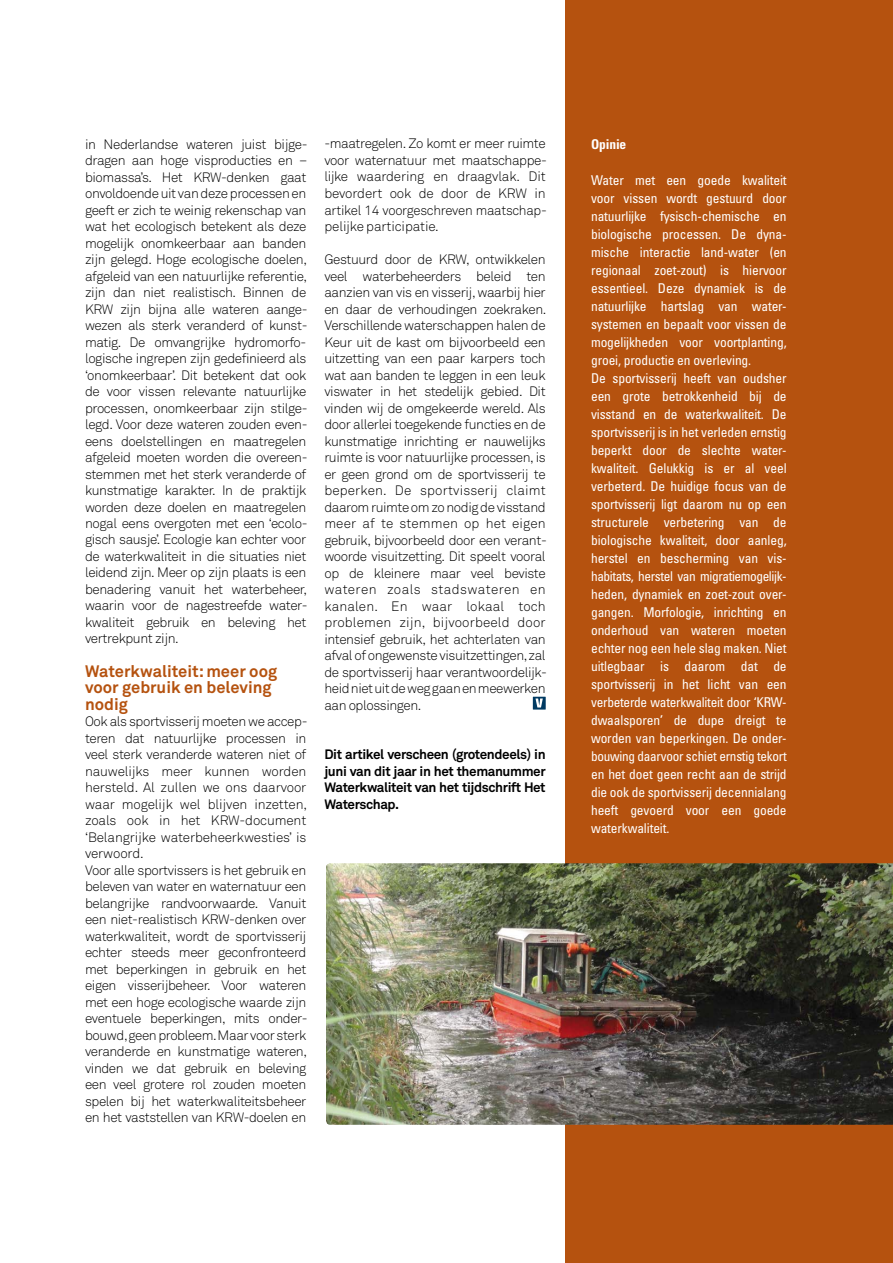
<style>
.page{position:relative;width:893px;height:1263px;background:#fff}
.page>*{position:absolute;margin:0;border:0;box-sizing:border-box;transform-origin:0 0}
.t1{font:700 16.5px/16.5px "Akkurat";color:#b5520f}
.t2{font:300 13.5px/16.5px "Akkurat";letter-spacing:-.03em;color:#000;text-align:justify}
.t3{font:condensed 13.5px/18px "Univers";letter-spacing:-.01em;color:#fff}
.t4{font:700 13.5px/16.5px "Akkurat";letter-spacing:-.03em;color:#000;text-align:justify}
.t5{font:700 condensed 13.5px "Univers";letter-spacing:-.01em;color:#fff}
</style>
<div class="page">
<svg style="left:533px;top:697px;width:13px;height:13px"></svg>
<div style="left:566px;top:0;width:327px;height:1263px;background:#b5520f"></div>
<img style="left:326px;top:863px;width:567px;height:262px">
<p class="t2" style="left:85px;top:136px;width:224px">in Nederlandse wateren juist bijge&shy;dragen aan hoge visproducties en – biomassa’s. Het KRW-denken gaat onvoldoende uit van deze processen en geeft er zich te weinig rekenschap van wat het ecologisch betekent als deze mogelijk onomkeerbaar aan banden zijn gelegd. Hoge ecologische doelen, afgeleid van een natuurlijke referentie, zijn dan niet realistisch. Binnen de KRW zijn bijna alle wateren aange&shy;wezen als sterk veranderd of kunst&shy;matig. De omvangrijke hydromorfo&shy;logische ingrepen zijn gedefinieerd als ‘onomkeerbaar’. Dit betekent dat ook de voor vissen relevante natuurlijke processen, onomkeerbaar zijn stilge&shy;legd. Voor deze wateren zouden even&shy;eens doelstellingen en maatregelen afgeleid moeten worden die overeen&shy;stemmen met het sterk veranderde of kunstmatige karakter. In de praktijk worden deze doelen en maatregelen nogal eens overgoten met een ‘ecolo&shy;gisch sausje’. Ecologie kan echter voor de waterkwaliteit in die situaties niet leidend zijn. Meer op zijn plaats is een benadering vanuit het waterbeheer, waarin voor de nagestreefde water&shy;kwaliteit gebruik en beleving het vertrekpunt zijn.</p>
<p class="t1" style="left:85px;top:663px;width:194px">Waterkwaliteit: meer oog voor gebruik en beleving nodig</p>
<p class="t2" style="left:85px;top:713px;width:224px;text-align:left">Ook als sportvisserij moeten we accep&shy;teren dat natuurlijke processen in veel sterk veranderde wateren niet of nauwelijks meer kunnen worden hersteld. Al zullen we ons daarvoor waar mogelijk wel blijven inzetten, zoals ook in het KRW-document ‘Belangrijke waterbeheerkwesties’ is verwoord.<br>Voor alle sportvissers is het gebruik en beleven van water en waternatuur een belangrijke randvoorwaarde. Vanuit een niet-realistisch KRW-denken over waterkwaliteit, wordt de sportvisserij echter steeds meer geconfronteerd met beperkingen in gebruik en het eigen visserijbeheer. Voor wateren met een hoge ecologische waarde zijn eventuele beperkingen, mits onder&shy;bouwd, geen probleem. Maar voor sterk veranderde en kunstmatige wateren, vinden we dat gebruik en beleving een veel grotere rol zouden moeten spelen bij het waterkwaliteitsbeheer en het vaststellen van KRW-doelen en</p>
<p class="t2" style="left:324px;top:136px;width:224px;text-align:left">-maatregelen. Zo komt er meer ruimte voor waternatuur met maatschappe&shy;lijke waardering en draagvlak. Dit bevordert ook de door de KRW in artikel 14 voorgeschreven maatschap&shy;pelijke participatie.</p>
<p class="t2" style="left:324px;top:251px;width:224px">Gestuurd door de KRW, ontwikkelen veel waterbeheerders beleid ten aanzien van vis en visserij, waarbij hier en daar de verhoudingen zoekraken.<br>Verschillende waterschappen halen de Keur uit de kast om bijvoorbeeld een uitzetting van een paar karpers toch wat aan banden te leggen in een leuk viswater in het stedelijk gebied. Dit vinden wij de omgekeerde wereld. Als door allerlei toegekende functies en de kunstmatige inrichting er nauwelijks ruimte is voor natuurlijke processen, is er geen grond om de sportvisserij te beperken. De sportvisserij claimt daarom ruimte om zo nodig de visstand meer af te stemmen op het eigen gebruik, bijvoorbeeld door een verant&shy;woorde visuitzetting. Dit speelt vooral op de kleinere maar veel beviste wateren zoals stadswateren en kanalen. En waar lokaal toch problemen zijn, bijvoorbeeld door intensief gebruik, het achterlaten van afval of ongewenste visuitzettingen, zal de sportvisserij haar verantwoordelijk&shy;heid niet uit de weg gaan en meewerken aan oplossingen.</p>
<p class="t4" style="left:324px;top:746px;width:223px">Dit artikel verscheen (grotendeels) in juni van dit jaar in het themanummer Waterkwaliteit van het tijdschrift Het Waterschap.</p>
<p class="t5" style="left:591px;top:136px;width:37px">Opinie</p>
<p class="t3" style="left:591px;top:171px;width:197px">Water met een goede kwaliteit voor vissen wordt gestuurd door natuurlijke fysisch-chemische en biologische processen. De dyna&shy;mische interactie land-water (en regionaal zoet-zout) is hiervoor essentieel. Deze dynamiek is de natuurlijke hartslag van water&shy;systemen en bepaalt voor vissen de mogelijkheden voor voortplanting, groei, productie en overleving.<br>De sportvisserij heeft van oudsher een grote betrokkenheid bij de visstand en de waterkwaliteit. De sportvisserij is in het verleden ernstig beperkt door de slechte water&shy;kwaliteit. Gelukkig is er al veel verbeterd. De huidige focus van de sportvisserij ligt daarom nu op een structurele verbetering van de biologische kwaliteit, door aanleg, herstel en bescherming van vis&shy;habitats, herstel van migratiemogelijk&shy;heden, dynamiek en zoet-zout over&shy;gangen. Morfologie, inrichting en onderhoud van wateren moeten echter nog een hele slag maken. Niet uitlegbaar is daarom dat de sportvisserij in het licht van een verbeterde waterkwaliteit door ‘KRW&shy;dwaalsporen’ de dupe dreigt te worden van beperkingen. De onder&shy;bouwing daarvoor schiet ernstig tekort en het doet geen recht aan de strijd die ook de sportvisserij decennialang heeft gevoerd voor een goede waterkwaliteit.</p>
</div>
